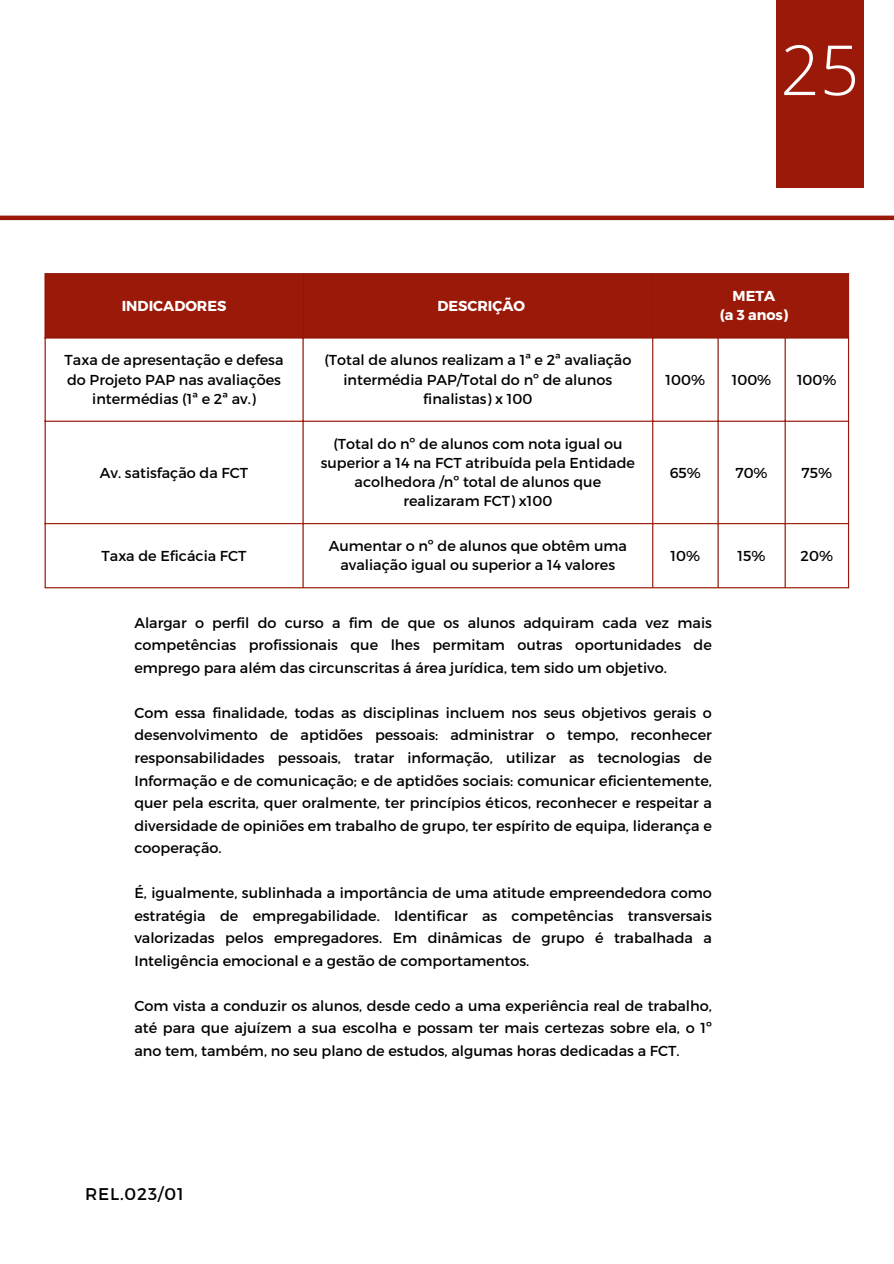
<style>
.page{position:relative;width:894px;height:1264px;background:#fff}
.page>*{position:absolute;margin:0;border:0;box-sizing:border-box;transform-origin:0 0}
.t1{font:300 69.15px "Open Sans";color:#fff}
.t2{font:16.95px "Montserrat";letter-spacing:.05em;color:#000}
.t3{font:14.4px/22.5px "Montserrat";color:#000;text-align:center}
.t4{font:700 14.4px "Montserrat";color:#fff}
</style>
<div class="page">
<div style="left:46px;top:274px;width:801px;height:63px;background:#9b1908"></div>
<hr style="left:45px;top:274px;width:1px;height:313px;background:#9b1908">
<hr style="left:302px;top:274px;width:1px;height:313px;background:#9b1908">
<hr style="left:652px;top:274px;width:1px;height:313px;background:#9b1908">
<hr style="left:717px;top:338px;width:1px;height:249px;background:#9b1908">
<hr style="left:784px;top:338px;width:1px;height:249px;background:#9b1908">
<hr style="left:847px;top:274px;width:1px;height:313px;background:#9b1908">
<hr style="left:45px;top:273px;width:803px;height:1px;background:#9b1908">
<hr style="left:45px;top:337px;width:803px;height:1px;background:#9b1908">
<hr style="left:45px;top:420px;width:803px;height:2px;background:#9b1908">
<hr style="left:45px;top:523px;width:803px;height:1px;background:#9b1908">
<hr style="left:45px;top:587px;width:803px;height:1px;background:#9b1908">
<div style="left:776px;top:0;width:87px;height:187px;background:#9b1908"></div>
<div style="left:0;top:215px;width:893px;height:5px;background:#9b1908"></div>
<h1 class="t1" style="left:780px;top:21px;width:80px">25</h1>
<p class="t4" style="left:122px;top:297px;width:106px">INDICADORES</p>
<p class="t4" style="left:437px;top:297px;width:89px">DESCRIÇÃO</p>
<p class="t3" style="left:65px;top:350px;width:220px;line-height:19.2px">Taxa de apresentação e defesa do Projeto PAP nas avaliações intermédias (1ª e 2ª av.)</p>
<p class="t3" style="left:324px;top:350px;width:308px;line-height:19.2px">(Total de alunos realizam a 1ª e 2ª avaliação intermédia PAP/Total do nº de alunos finalistas) x 100</p>
<p class="t3" style="left:100px;top:461px;width:150px">Av. satisfação da FCT</p>
<p class="t3" style="left:320px;top:433px;width:316px;line-height:19.2px">(Total do nº de alunos com nota igual ou superior a 14 na FCT atribuída pela Entidade acolhedora /nº total de alunos que realizaram FCT) x100</p>
<p class="t4" style="left:732px;top:287px;width:44px">META</p>
<p class="t4" style="left:719px;top:306px;width:70px">(a 3 anos)</p>
<p class="t3" style="left:665px;top:367px;width:41px">100%</p>
<p class="t3" style="left:731px;top:367px;width:41px">100%</p>
<p class="t3" style="left:796px;top:367px;width:41px">100%</p>
<p class="t3" style="left:669px;top:461px;width:33px">65%</p>
<p class="t3" style="left:735px;top:461px;width:34px">70%</p>
<p class="t3" style="left:801px;top:461px;width:32px">75%</p>
<p class="t3" style="left:101px;top:544px;width:146px">Taxa de Eficácia FCT</p>
<p class="t3" style="left:329px;top:535px;width:299px;line-height:19.2px">Aumentar o nº de alunos que obtêm uma avaliação igual ou superior a 14 valores</p>
<p class="t3" style="left:670px;top:544px;width:31px">10%</p>
<p class="t3" style="left:737px;top:544px;width:29px">15%</p>
<p class="t3" style="left:800px;top:544px;width:34px">20%</p>
<p class="t3" style="left:134px;top:611px;width:579px;text-align:justify">Alargar o perfil do curso a fim de que os alunos adquiram cada vez mais competências profissionais que lhes permitam outras oportunidades de emprego para além das circunscritas á área jurídica, tem sido um objetivo.</p>
<p class="t3" style="left:134px;top:701px;width:579px;text-align:justify">Com essa finalidade, todas as disciplinas incluem nos seus objetivos gerais o desenvolvimento de aptidões pessoais: administrar o tempo, reconhecer responsabilidades pessoais, tratar informação, utilizar as tecnologias de Informação e de comunicação; e de aptidões sociais: comunicar eficientemente, quer pela escrita, quer oralmente, ter princípios éticos, reconhecer e respeitar a diversidade de opiniões em trabalho de grupo, ter espírito de equipa, liderança e cooperação.</p>
<p class="t3" style="left:134px;top:881px;width:579px;text-align:justify">É, igualmente, sublinhada a importância de uma atitude empreendedora como estratégia de empregabilidade. Identificar as competências transversais valorizadas pelos empregadores. Em dinâmicas de grupo é trabalhada a Inteligência emocional e a gestão de comportamentos.</p>
<p class="t3" style="left:134px;top:993px;width:579px;text-align:justify">Com vista a conduzir os alunos, desde cedo a uma experiência real de trabalho, até para que ajuízem a sua escolha e possam ter mais certezas sobre ela, o 1º ano tem, também, no seu plano de estudos, algumas horas dedicadas a FCT.</p>
<p class="t2" style="left:85px;top:1182px;width:100px">REL.023/01</p>
</div>
